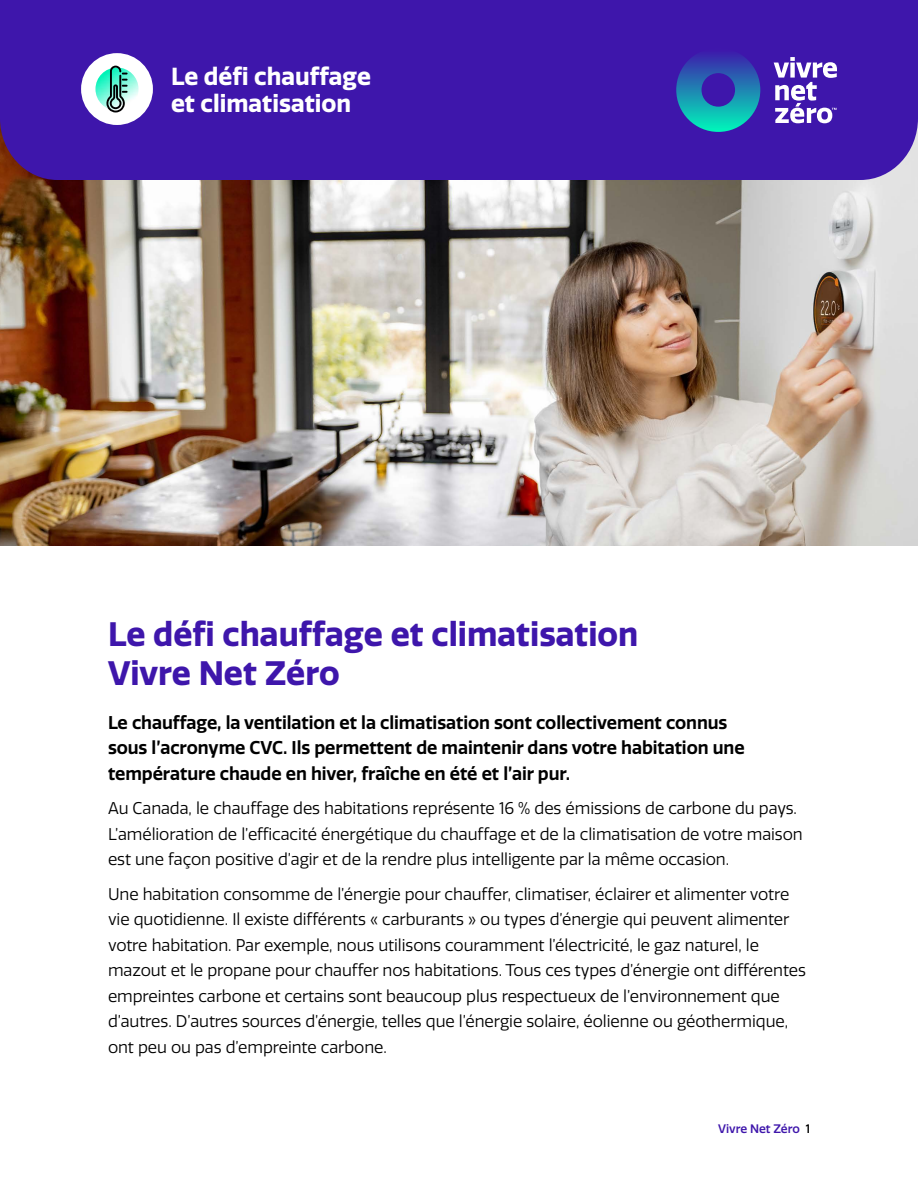
<style>
.page{position:relative;width:918px;height:1188px;background:#fff}
.page>*{position:absolute;margin:0;border:0;box-sizing:border-box;transform-origin:0 0}
.t1{font:700 33px/39px "Quatro";color:#3e16ab}
.t2{font:700 24px/27px "Quatro";color:#fff}
.t3{font:600 18px/25.5px "Quatro";letter-spacing:-.005em;color:#000}
.t4{font:16.5px/25.5px "Quatro";letter-spacing:-.005em;color:#000}
.t5{font:500 12px "Quatro";letter-spacing:-.005em;color:#3e16ab}
.s1{color:#000}
</style>
<div class="page">
<img style="left:0;top:180px;width:918px;height:365px">
<div style="left:0;top:0;width:918px;height:180px;background:#3e16ab"></div>
<svg style="left:676px;top:48px;width:84px;height:84px;background:#295faf"></svg>
<svg style="left:774px;top:57px;width:63px;height:66px"></svg>
<div style="left:81px;top:53px;width:72px;height:72px;background:#fff;border-radius:50%"></div>
<img style="left:95px;top:68px;width:44px;height:43px;border-radius:22px">
<svg style="left:106px;top:66px;width:22px;height:46px"></svg>
<h2 class="t2" style="left:171px;top:63px;width:201px">Le défi chauffage et climatisation</h2>
<h1 class="t1" style="left:108px;top:616px;width:532px">Le défi chauffage et climatisation<br>Vivre Net Zéro</h1>
<p class="t3" style="left:108px;top:710px;width:638px">Le chauffage, la ventilation et la climatisation sont collectivement connus sous l’acronyme CVC. Ils permettent de maintenir dans votre habitation une température chaude en hiver, fraîche en été et l’air pur.</p>
<p class="t4" style="left:108px;top:796px;width:696px">Au Canada, le chauffage des habitations représente 16 % des émissions de carbone du pays.<br>L’amélioration de l’efficacité énergétique du chauffage et de la climatisation de votre maison est une façon positive d’agir et de la rendre plus intelligente par la même occasion.</p>
<p class="t4" style="left:108px;top:882px;width:699px">Une habitation consomme de l’énergie pour chauffer, climatiser, éclairer et alimenter votre vie quotidienne. Il existe différents « carburants » ou types d’énergie qui peuvent alimenter votre habitation. Par exemple, nous utilisons couramment l’électricité, le gaz naturel, le mazout et le propane pour chauffer nos habitations. Tous ces types d’énergie ont différentes empreintes carbone et certains sont beaucoup plus respectueux de l’environnement que d’autres. D’autres sources d’énergie, telles que l’énergie solaire, éolienne ou géothermique, ont peu ou pas d’empreinte carbone.</p>
<p class="t5" style="left:718px;top:1122px;width:93px">Vivre Net Zéro <span class="s1">1</span></p>
</div>
